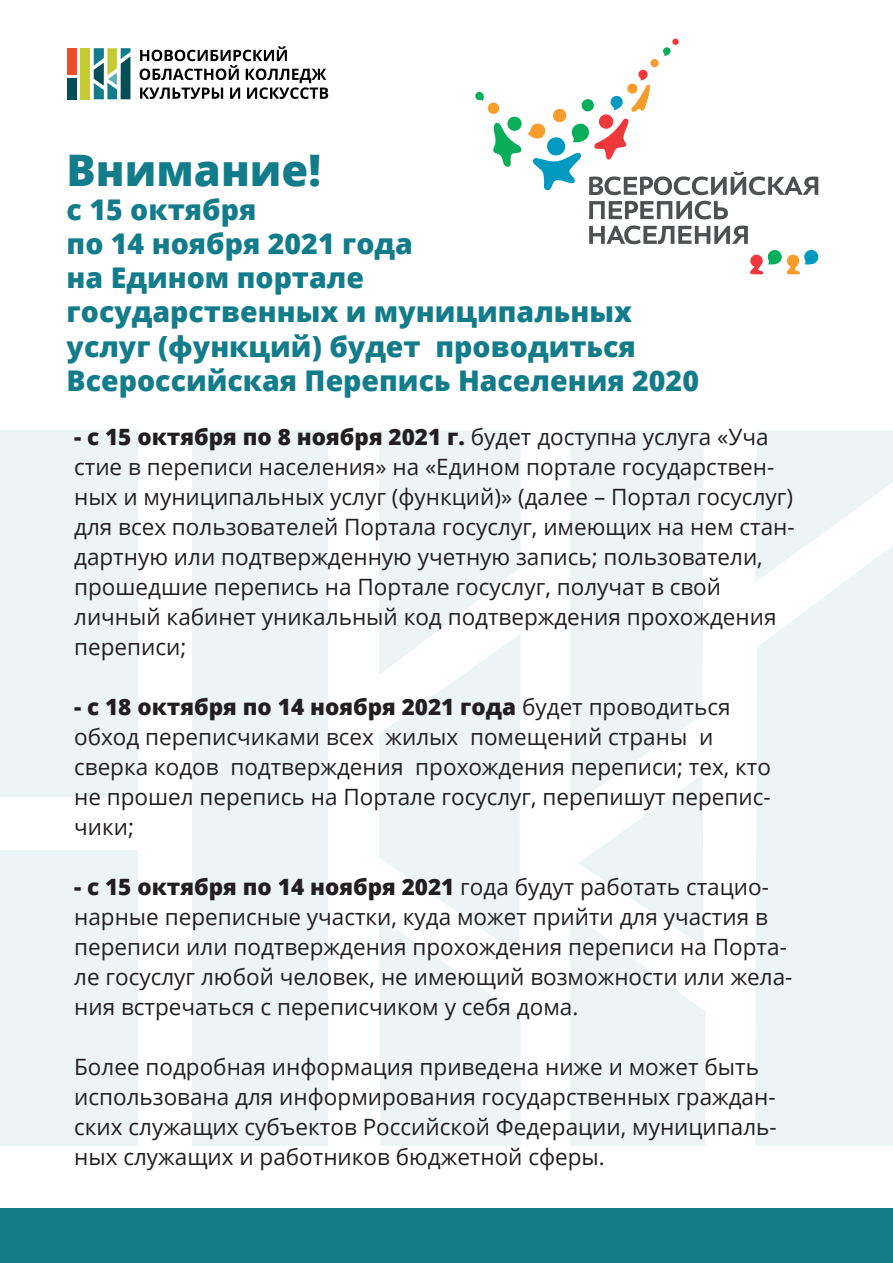
<style>
.page{position:relative;width:893px;height:1263px;background:#fff}
.page>*{position:absolute;margin:0;border:0;box-sizing:border-box;transform-origin:0 0}
.t1{font:800 43.5px "Open Sans";color:#137c8b}
.t2{font:800 28.5px/34.2px "Open Sans";color:#137c8b}
.t3{font:22.5px/30px "Open Sans";color:#231f20}
.s1{font-weight:800}
</style>
<div class="page">
<div style="left:0;top:430px;width:138px;height:367px;background:#ecf4f5"></div>
<div style="left:192px;top:430px;width:136px;height:716px;background:#ecf4f5"></div>
<div style="left:0;top:850px;width:138px;height:296px;background:#ecf4f5"></div>
<svg style="left:379px;top:431px;width:142px;height:202px;background:#edf5f5"></svg>
<svg style="left:379px;top:633px;width:142px;height:284px;fill:#ecf4f5"></svg>
<svg style="left:379px;top:917px;width:142px;height:229px"></svg>
<div style="left:570px;top:431px;width:134px;height:343px;background:#ecf4f5"></div>
<svg style="left:570px;top:774px;width:135px;height:372px"></svg>
<svg style="left:756px;top:431px;width:137px;height:114px"></svg>
<svg style="left:755px;top:545px;width:138px;height:601px;background:#edf4f5"></svg>
<div style="left:67px;top:48px;width:10px;height:26px;background:#ef4c26"></div>
<div style="left:80px;top:48px;width:10px;height:51px;background:#c4cc32"></div>
<div style="left:67px;top:78px;width:10px;height:21px;background:#064e57"></div>
<svg style="left:94px;top:48px;width:36px;height:51px"></svg>
<svg style="left:140px;top:46px;width:188px;height:53px"></svg>
<div style="left:0;top:1208px;width:893px;height:55px;background:#137c8b"></div>
<svg style="left:475px;top:38px;width:343px;height:157px"></svg>
<svg style="left:589px;top:201px;width:139px;height:18px"></svg>
<svg style="left:589px;top:225px;width:230px;height:49px"></svg>
<h1 class="t1" style="left:67px;top:137px;width:256px">Внимание!</h1>
<p class="t2" style="left:67px;top:191px;width:634px">с 15 октября<br>по 14 ноября 2021 года<br>на Едином портале<br>государственных и муниципальных услуг (функций) будет проводиться<br>Всероссийская Перепись Населения 2020</p>
<p class="t3" style="left:74px;top:421px;width:722px"><span class="s1">- с 15 октября по 8 ноября 2021 г.</span> будет доступна услуга «Уча стие в переписи населения» на «Едином портале государствен&shy;ных и муниципальных услуг (функций)» (далее – Портал госуслуг) для всех пользователей Портала госуслуг, имеющих на нем стан&shy;дартную или подтвержденную учетную запись; пользователи, прошедшие перепись на Портале госуслуг, получат в свой личный кабинет уникальный код подтверждения прохождения переписи;</p>
<p class="t3" style="left:74px;top:691px;width:698px"><span class="s1">- с 18 октября по 14 ноября 2021 года</span> будет проводиться обход переписчиками всех жилых помещений страны и сверка кодов подтверждения прохождения переписи; тех, кто не прошел перепись на Портале госуслуг, перепишут перепис&shy;чики;</p>
<p class="t3" style="left:74px;top:871px;width:720px"><span class="s1">- с 15 октября по 14 ноября 2021</span> года будут работать стацио&shy;нарные переписные участки, куда может прийти для участия в переписи или подтверждения прохождения переписи на Порта&shy;ле госуслуг любой человек, не имеющий возможности или жела&shy;ния встречаться с переписчиком у себя дома.</p>
<p class="t3" style="left:74px;top:1051px;width:704px">Более подробная информация приведена ниже и может быть использована для информирования государственных граждан&shy;ских служащих субъектов Российской Федерации, муниципаль&shy;ных служащих и работников бюджетной сферы.</p>
</div>
